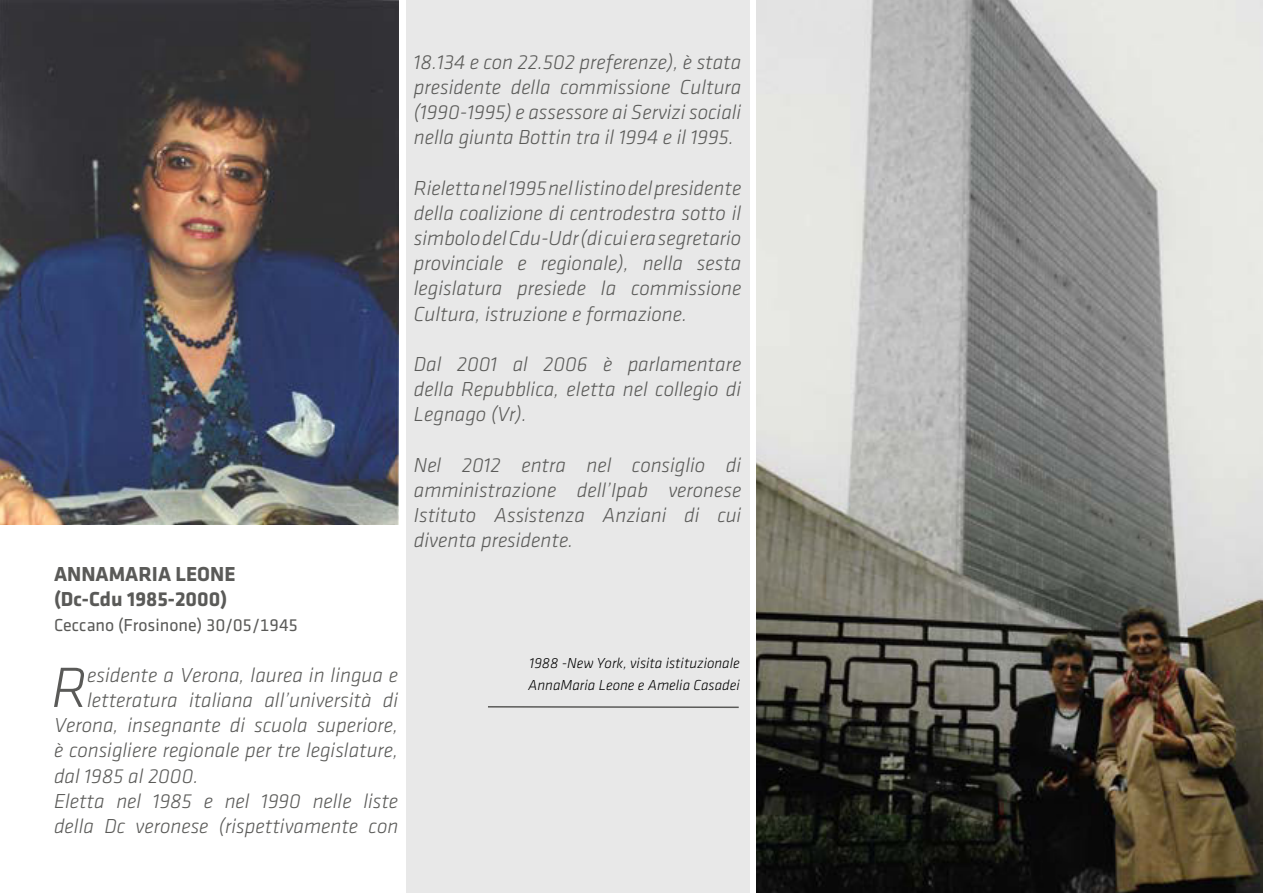
<style>
.page{position:relative;width:1263px;height:893px;background:#fff}
.page>*{position:absolute;margin:0;border:0;box-sizing:border-box;transform-origin:0 0}
.t1{font:italic 300 58.8px "Klavika";color:#5a5a58}
.t2{font:italic 300 21px/25.2px "Klavika";color:#5a5a58;text-align:justify}
.t3{font:700 21px/25.2px "Klavika";color:#5a5a58}
.t4{font:18px "Klavika Regular TF";color:#5a5a58}
.t5{font:italic 300 15px/21.6px "Klavika";color:#000}
</style>
<div class="page">
<div style="left:406px;top:0;width:343px;height:893px;background:#e8e8e8"></div>
<img style="left:0;top:0;width:398px;height:524px">
<img style="left:757px;top:0;width:506px;height:893px">
<svg style="left:488px;top:706px;width:251px;height:2px"></svg>
<p class="t3" style="left:54px;top:563px;width:183px">ANNAMARIA LEONE (Dc-Cdu 1985-2000)</p>
<p class="t4" style="left:54px;top:619px;width:245px">Ceccano (Frosinone) 30/05/1945</p>
<h1 class="t1" style="left:51px;top:666px;width:37px">R</h1>
<p class="t2" style="left:87px;top:664px;width:313px">esidente a Verona, laurea in lingua e</p>
<p class="t2" style="left:87px;top:689px;width:313px">letteratura italiana all’università di</p>
<p class="t2" style="left:54px;top:714px;width:346px">Verona, insegnante di scuola superiore,</p>
<p class="t2" style="left:54px;top:740px;width:346px">è consigliere regionale per tre legislature,</p>
<p class="t2" style="left:54px;top:765px;width:146px">dal 1985 al 2000.</p>
<p class="t2" style="left:54px;top:790px;width:346px">Eletta nel 1985 e nel 1990 nelle liste</p>
<p class="t2" style="left:54px;top:815px;width:346px">della Dc veronese (rispettivamente con</p>
<p class="t2" style="left:414px;top:51px;width:329px">18.134 e con 22.502 preferenze), è stata presidente della commissione Cultura (1990-1995) e assessore ai Servizi sociali nella giunta Bottin tra il 1994 e il 1995.</p>
<p class="t2" style="left:414px;top:177px;width:329px">Rieletta nel 1995 nel listino del presidente della coalizione di centrodestra sotto il simbolo del Cdu-Udr (di cui era segretario provinciale e regionale), nella sesta legislatura presiede la commissione Cultura, istruzione e formazione.</p>
<p class="t2" style="left:414px;top:353px;width:329px">Dal 2001 al 2006 è parlamentare della Repubblica, eletta nel collegio di Legnago (Vr).</p>
<p class="t2" style="left:414px;top:454px;width:329px">Nel 2012 entra nel consiglio di amministrazione dell’Ipab veronese Istituto Assistenza Anziani di cui diventa presidente.</p>
<p class="t5" style="left:528px;top:654px;width:213px">1988 -New York, visita istituzionale<br>AnnaMaria Leone e Amelia Casadei</p>
</div>
